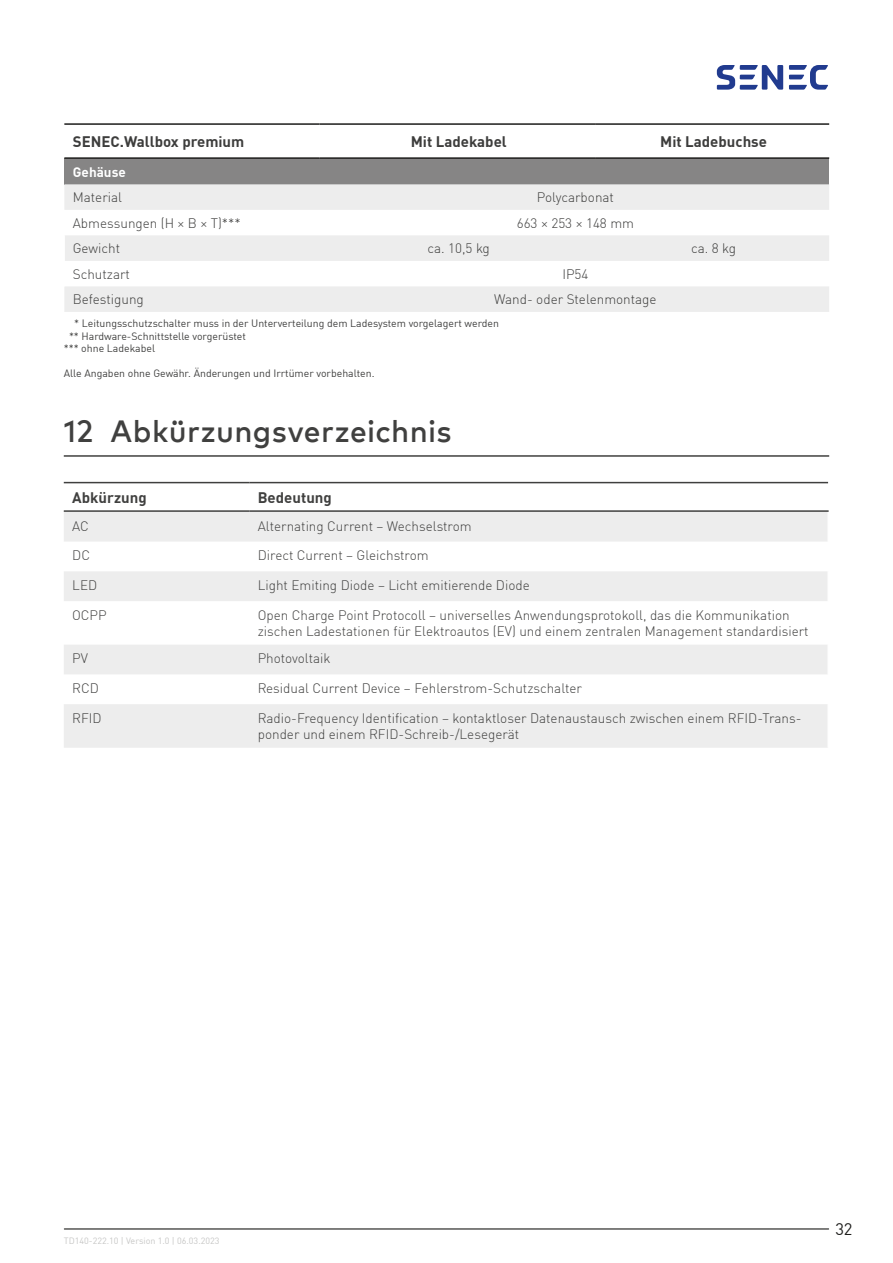
<style>
.page{position:relative;width:893px;height:1263px;background:#fff}
.page>*{position:absolute;margin:0;border:0;box-sizing:border-box;transform-origin:0 0}
.t1{font:500 30px "Mark Pro";letter-spacing:.01em;color:#40403f}
.t2{font:16.5px "En BWDIN Pro";color:#1d1d1b}
.Tabellenkopf_H1_zent{font:700 15px "En BWDIN Pro";color:#3d3d3c}
.Tabellenkopf_H1_link{font:700 15px "En BWDIN Pro";color:#3d3d3c}
.Tabellenkopf_H1_link-2{font:700 15px "En BWDIN Pro";color:#40403f}
.Tabellenkörper_links{font:300 13.5px/16.2px "En BWDIN Pro";color:#40403f}
.Tabellenkörper_links-2{font:300 13.5px "En BWDIN Pro";color:#3d3d3c}
.Tabellenkörper_zentr{font:300 13.5px "En BWDIN Pro";color:#3d3d3c}
.Tabellenkopf_H2{font:700 13.5px "En BWDIN Pro";color:#fff}
.Fußnote_Fließtext{font:10.5px "En BWDIN Pro";color:#40403f}
.t3{font:9px "En BWDIN Pro";color:#c7c7c6}
</style>
<div class="page">
<hr style="left:64px;top:1228px;width:765px;height:1px;background:#1d1d1b">
<svg style="left:717px;top:65px;width:111px;height:25px"></svg>
<hr style="left:64px;top:455px;width:765px;height:2px;background:#40403f">
<div style="left:64px;top:158px;width:765px;height:26px;background:#868585"></div>
<svg style="left:64px;top:184px;width:765px;height:128px;fill:#ededed"></svg>
<hr style="left:64px;top:123px;width:255px;height:2px;background:#1d1d1b">
<hr style="left:319px;top:123px;width:277px;height:2px;background:#1d1d1b">
<hr style="left:596px;top:123px;width:233px;height:2px;background:#1d1d1b">
<hr style="left:64px;top:157px;width:255px;height:2px;background:#1d1d1b">
<hr style="left:319px;top:157px;width:277px;height:2px;background:#1d1d1b">
<hr style="left:596px;top:157px;width:233px;height:2px;background:#1d1d1b">
<svg style="left:64px;top:210px;width:1px;height:76px"></svg>
<svg style="left:64px;top:512px;width:763px;height:236px;fill:#ededed"></svg>
<hr style="left:64px;top:482px;width:185px;height:1px;background:#40403f">
<hr style="left:249px;top:482px;width:579px;height:1px;background:#40403f">
<hr style="left:64px;top:510px;width:185px;height:2px;background:#40403f">
<hr style="left:249px;top:510px;width:580px;height:2px;background:#40403f">
<p class="Tabellenkopf_H1_link" style="left:73px;top:129px;width:173px">SENEC.Wallbox premium</p>
<p class="Tabellenkopf_H1_zent" style="left:411px;top:129px;width:98px">Mit Ladekabel</p>
<p class="Tabellenkopf_H1_zent" style="left:660px;top:129px;width:108px">Mit Ladebuchse</p>
<p class="Tabellenkopf_H2" style="left:73px;top:161px;width:55px">Gehäuse</p>
<p class="Tabellenkörper_links-2" style="left:73px;top:187px;width:51px">Material</p>
<p class="Tabellenkörper_links-2" style="left:537px;top:187px;width:79px">Polycarbonat</p>
<p class="Tabellenkörper_links-2" style="left:73px;top:212px;width:170px">Abmessungen (H × B × T)***</p>
<p class="Tabellenkörper_links-2" style="left:517px;top:212px;width:119px">663 × 253 × 148 mm</p>
<p class="Tabellenkörper_links-2" style="left:73px;top:238px;width:49px">Gewicht</p>
<p class="Tabellenkörper_links-2" style="left:428px;top:238px;width:64px">ca. 10,5 kg</p>
<p class="Tabellenkörper_links-2" style="left:691px;top:238px;width:46px">ca. 8 kg</p>
<p class="Tabellenkörper_links-2" style="left:73px;top:264px;width:59px">Schutzart</p>
<p class="Tabellenkörper_links-2" style="left:562px;top:264px;width:28px">IP54</p>
<p class="Tabellenkörper_links-2" style="left:73px;top:289px;width:72px">Befestigung</p>
<p class="Tabellenkörper_zentr" style="left:494px;top:289px;width:164px">Wand- oder Stelenmontage</p>
<p class="Fußnote_Fließtext" style="left:74px;top:315px;width:426px">* Leitungsschutzschalter muss in der Unterverteilung dem Ladesystem vorgelagert werden</p>
<p class="Fußnote_Fließtext" style="left:69px;top:328px;width:178px">** Hardware-Schnittstelle vorgerüstet</p>
<p class="Fußnote_Fließtext" style="left:64px;top:340px;width:93px">*** ohne Ladekabel</p>
<p class="Fußnote_Fließtext" style="left:64px;top:365px;width:312px">Alle Angaben ohne Gewähr. Änderungen und Irrtümer vorbehalten.</p>
<p class="t1" style="left:64px;top:409px;width:389px">12 Abkürzungsverzeichnis</p>
<p class="Tabellenkopf_H1_link-2" style="left:72px;top:485px;width:76px">Abkürzung</p>
<p class="Tabellenkopf_H1_link-2" style="left:258px;top:485px;width:76px">Bedeutung</p>
<p class="Tabellenkörper_links" style="left:72px;top:516px;width:18px">AC</p>
<p class="Tabellenkörper_links" style="left:258px;top:516px;width:215px">Alternating Current – Wechselstrom</p>
<p class="Tabellenkörper_links" style="left:72px;top:546px;width:19px">DC</p>
<p class="Tabellenkörper_links" style="left:258px;top:546px;width:172px">Direct Current – Gleichstrom</p>
<p class="Tabellenkörper_links" style="left:72px;top:576px;width:26px">LED</p>
<p class="Tabellenkörper_links" style="left:258px;top:576px;width:274px">Light Emiting Diode – Licht emitierende Diode</p>
<p class="Tabellenkörper_links" style="left:72px;top:606px;width:36px">OCPP</p>
<p class="Tabellenkörper_links" style="left:258px;top:606px;width:552px">Open Charge Point Protocoll – universelles Anwendungsprotokoll, das die Kommunikation zischen Ladestationen für Elektroautos (EV) und einem zentralen Management standardisiert</p>
<p class="Tabellenkörper_links" style="left:72px;top:649px;width:17px">PV</p>
<p class="Tabellenkörper_links" style="left:258px;top:649px;width:74px">Photovoltaik</p>
<p class="Tabellenkörper_links" style="left:72px;top:679px;width:28px">RCD</p>
<p class="Tabellenkörper_links" style="left:258px;top:679px;width:326px">Residual Current Device – Fehlerstrom-Schutzschalter</p>
<p class="Tabellenkörper_links" style="left:72px;top:709px;width:31px">RFID</p>
<p class="Tabellenkörper_links" style="left:258px;top:709px;width:545px">Radio-Frequency Identification – kontaktloser Datenaustausch zwischen einem RFID-Trans&shy;ponder und einem RFID-Schreib-/Lesegerät</p>
<p class="t3" style="left:64px;top:1233px;width:157px">TD140-222.10 | Version 1.0 | 06.03.2023</p>
<p class="t2" style="left:835px;top:1216px;width:19px">32</p>
</div>
